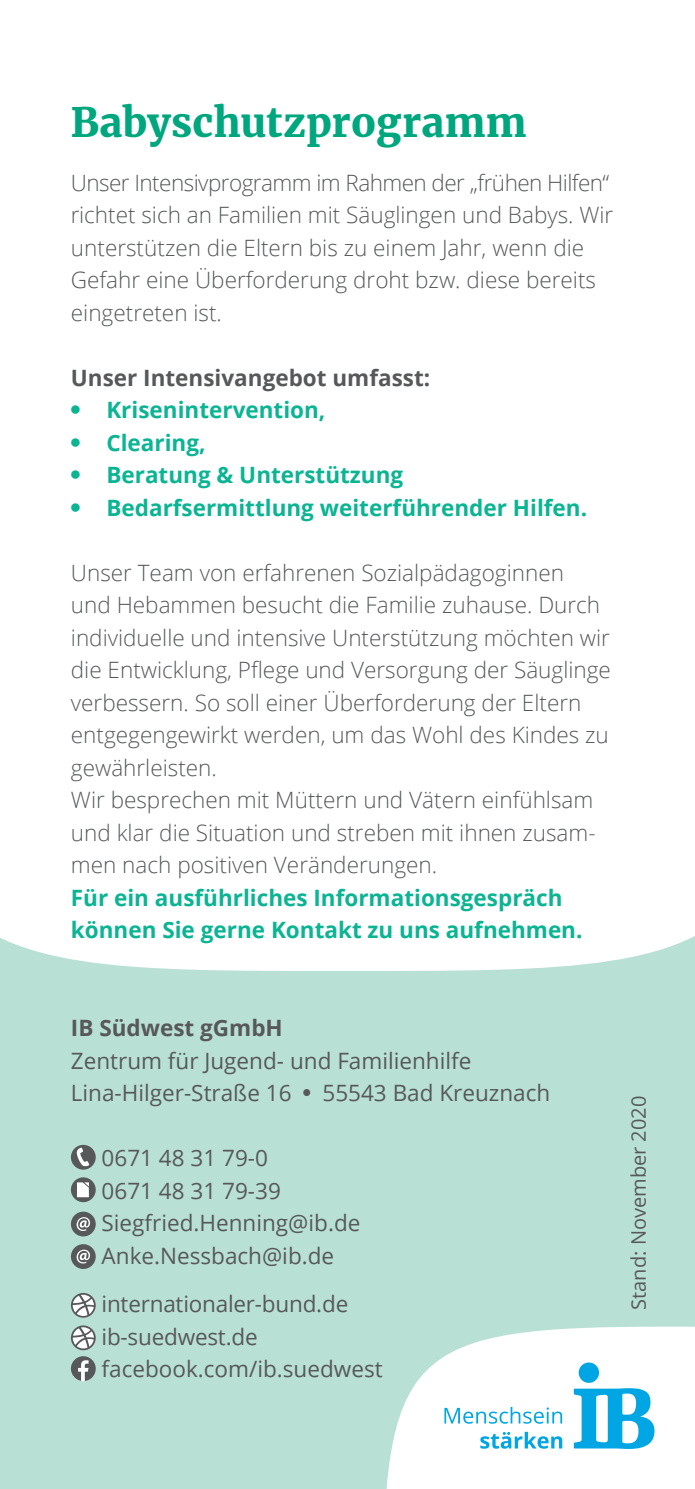
<style>
.page{position:relative;width:695px;height:1489px;background:#fff}
.page>*{position:absolute;margin:0;border:0;box-sizing:border-box;transform-origin:0 0}
.IB_H4_Überschrift_11{font:900 40px "Merriweather";letter-spacing:.005em;color:#00a77e}
.IB_P_Fließtext_9_13{font:300 22.5px/32.5px "Open Sans";color:#57585a}
.IB_P_Fließtext_9_13-2{font:22.5px/32.5px "Open Sans";color:#57585a}
.IB_P_Fließtext_9_13-3{font:700 22.5px/32.5px "Open Sans";color:#0bb493}
.IB_P_Fließtext_9_13-4{font:700 22.5px "Open Sans";color:#57585a}
.Impressum{font:20px "Open Sans";color:#57585a}
.s1{font-family:"Helvetica";font-stretch:condensed}
</style>
<div class="page">
<div style="left:0;top:0;width:694px;height:1488px;background:#b9e0d5"></div>
<div style="left:0;top:0;width:694px;height:970px;background:#fff"></div>
<svg style="left:386px;top:1326px;width:308px;height:162px;fill:#fff"></svg>
<svg style="left:573px;top:1362px;width:81px;height:86px"></svg>
<svg style="left:444px;top:1406px;width:118px;height:42px"></svg>
<div style="left:71px;top:1144px;width:25px;height:25px;background:#57585a;border-radius:50%"></div>
<svg style="left:77px;top:1147px;width:12px;height:19px"></svg>
<svg style="left:71px;top:1177px;width:25px;height:25px"></svg>
<svg style="left:71px;top:1211px;width:25px;height:25px"></svg>
<svg style="left:71px;top:1244px;width:25px;height:24px"></svg>
<svg style="left:71px;top:1293px;width:25px;height:24px"></svg>
<svg style="left:71px;top:1325px;width:25px;height:55px"></svg>
<h4 class="IB_H4_Überschrift_11" style="left:71px;top:94px;width:457px">Babyschutzprogramm</h4>
<p class="IB_P_Fließtext_9_13" style="left:71px;top:165px;width:544px">Unser Intensivprogramm im Rahmen der „frühen Hilfen“ richtet sich an Familien mit Säuglingen und Babys. Wir unterstützen die Eltern bis zu einem Jahr, wenn die Gefahr eine Überforderung droht bzw. diese bereits eingetreten ist.</p>
<p class="IB_P_Fließtext_9_13-4" style="left:71px;top:361px;width:361px">Unser Intensivangebot umfasst:</p>
<p class="IB_P_Fließtext_9_13-3" style="left:71px;top:393px;width:256px"><span class="s1">•</span> Krisenintervention,</p>
<p class="IB_P_Fließtext_9_13-3" style="left:71px;top:426px;width:136px"><span class="s1">•</span> Clearing,</p>
<p class="IB_P_Fließtext_9_13-3" style="left:71px;top:458px;width:334px"><span class="s1">•</span> Beratung &amp; Unterstützung</p>
<p class="IB_P_Fließtext_9_13-3" style="left:71px;top:491px;width:517px"><span class="s1">•</span> Bedarfsermittlung weiterführender Hilfen.</p>
<p class="IB_P_Fließtext_9_13" style="left:71px;top:555px;width:541px">Unser Team von erfahrenen Sozialpädagoginnen<br>und Hebammen besucht die Familie zuhause. Durch individuelle und intensive Unterstützung möchten wir die Entwicklung, Pflege und Versorgung der Säuglinge verbessern. So soll einer Überforderung der Eltern entgegengewirkt werden, um das Wohl des Kindes zu gewährleisten.</p>
<p class="IB_P_Fließtext_9_13" style="left:71px;top:783px;width:526px;text-align:justify">Wir besprechen mit Müttern und Vätern einfühlsam und klar die Situation und streben mit ihnen zusam&shy;men nach positiven Veränderungen.</p>
<p class="IB_P_Fließtext_9_13-3" style="left:71px;top:881px;width:513px">Für ein ausführliches Informationsgespräch können Sie gerne Kontakt zu uns aufnehmen.</p>
<p class="IB_P_Fließtext_9_13-4" style="left:71px;top:1011px;width:213px">IB Südwest gGmbH</p>
<p class="IB_P_Fließtext_9_13-2" style="left:71px;top:1043px;width:402px">Zentrum für Jugend- und Familienhilfe</p>
<p class="IB_P_Fließtext_9_13-2" style="left:71px;top:1075px;width:481px">Lina-Hilger-Straße 16 <span class="s1">•</span> 55543 Bad Kreuznach</p>
<p class="IB_P_Fließtext_9_13-2" style="left:102px;top:1140px;width:181px">0671 48 31 79-0<br>0671 48 31 79-39</p>
<p class="IB_P_Fließtext_9_13-2" style="left:102px;top:1205px;width:260px">Siegfried.Henning@ib.de</p>
<p class="IB_P_Fließtext_9_13-2" style="left:102px;top:1238px;width:234px">Anke.Nessbach@ib.de</p>
<p class="IB_P_Fließtext_9_13-2" style="left:102px;top:1287px;width:248px">internationaler-bund.de</p>
<p class="IB_P_Fließtext_9_13-2" style="left:102px;top:1319px;width:157px">ib-suedwest.de</p>
<p class="IB_P_Fließtext_9_13-2" style="left:102px;top:1352px;width:282px">facebook.com/ib.suedwest</p>
<p class="Impressum" style="left:624px;top:1309px;width:215px;rotate:-90deg">Stand: November 2020</p>
</div>
